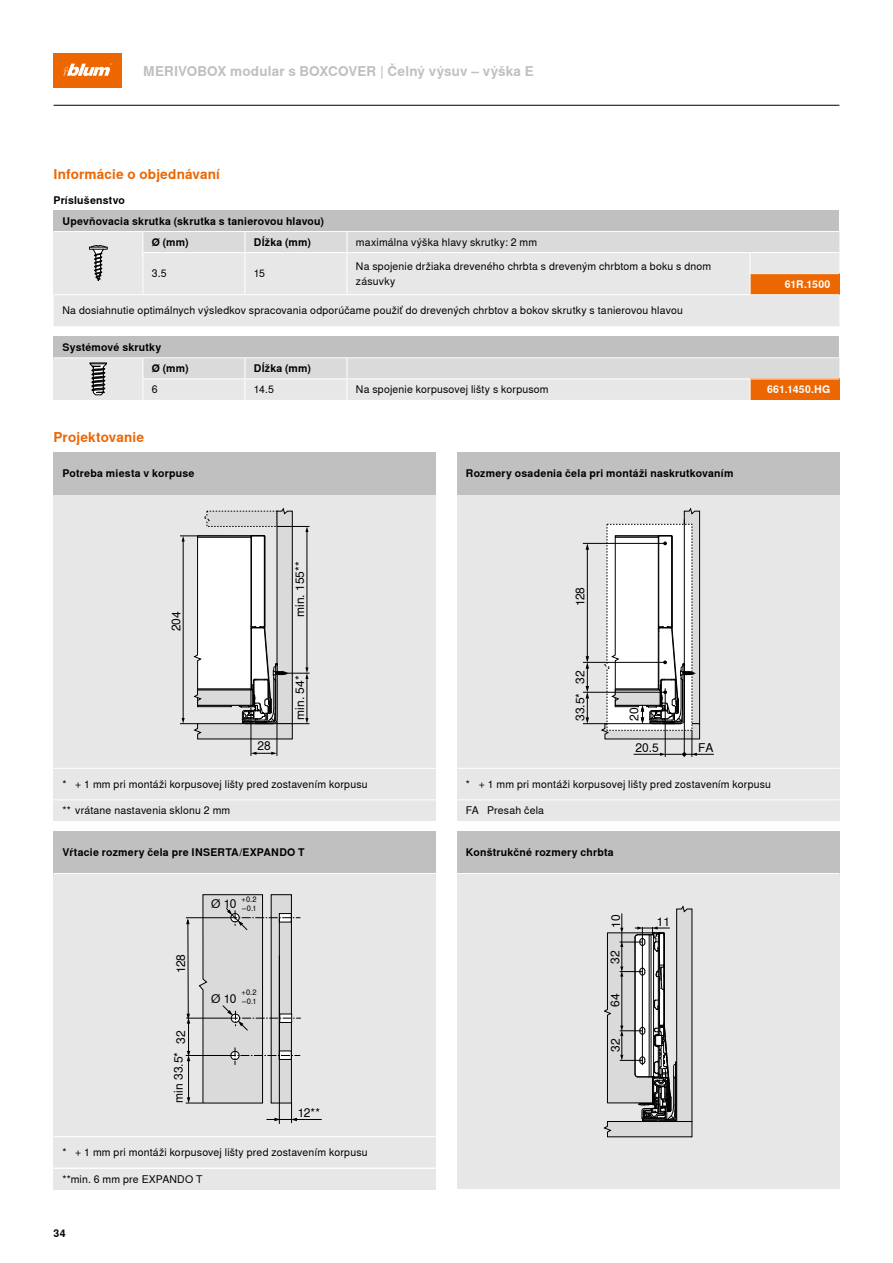
<style>
.page{position:relative;width:893px;height:1263px;background:#fff}
.page>*{position:absolute;margin:0;border:0;box-sizing:border-box;transform-origin:0 0}
._09_Tech_Head_Black_Bold_Left{font:700 13.5px "Nimbus Sans Global";letter-spacing:.01em;color:#c0c0c1}
._09_Tech_Subhead_Orange_Bold{font:700 13.5px "Nimbus Sans Global";letter-spacing:.01em;color:#ec6602}
.t1{font:12px "Nimbus Sans Global";color:#000}
._07_Table_Copy_Black_Regular_Left{font:10.5px/15px "Nimbus Sans Global";letter-spacing:.02em;color:#000}
._07_Table_Head_Black_Bold_Left{font:700 10.5px "Nimbus Sans Global";letter-spacing:.02em;color:#000}
._07_Table_Art-Nr_White_Bold_Right{font:700 10.5px "Nimbus Sans Global";letter-spacing:.025em;color:#fff}
.t2{font:7.5px/9px "Nimbus Sans Global";color:#000}
</style>
<div class="page">
<div style="left:54px;top:54px;width:68px;height:34px;background:#ec6602"></div>
<svg style="left:63px;top:63px;width:49px;height:13px"></svg>
<div style="left:54px;top:232px;width:89px;height:63px;background:#e7e7e7"></div>
<svg style="left:89px;top:245px;width:18px;height:8px"></svg>
<div style="left:54px;top:495px;width:382px;height:326px;background:#e7e7e7"></div>
<hr style="left:277px;top:723px;width:1px;height:33px;background:#000">
<svg style="left:252px;top:752px;width:25px;height:3px"></svg>
<svg style="left:180px;top:508px;width:130px;height:231px"></svg>
<hr style="left:251px;top:689px;width:1px;height:67px;background:#000">
<div style="left:457px;top:495px;width:382px;height:326px;background:#e7e7e7"></div>
<hr style="left:583px;top:692px;width:82px;height:1px;background:#000">
<hr style="left:583px;top:662px;width:82px;height:1px;background:#000">
<hr style="left:583px;top:723px;width:92px;height:1px;background:#000">
<hr style="left:587px;top:548px;width:1px;height:109px;background:#000">
<svg style="left:586px;top:544px;width:3px;height:6px"></svg>
<svg style="left:586px;top:656px;width:3px;height:68px"></svg>
<hr style="left:583px;top:543px;width:82px;height:1px;background:#000">
<svg style="left:601px;top:508px;width:113px;height:249px"></svg>
<div style="left:457px;top:873px;width:382px;height:316px;background:#e7e7e7"></div>
<svg style="left:604px;top:906px;width:88px;height:231px"></svg>
<div style="left:54px;top:874px;width:382px;height:315px;background:#e7e7e7"></div>
<hr style="left:279px;top:955px;width:1px;height:169px;background:#000">
<svg style="left:186px;top:894px;width:136px;height:229px"></svg>
<hr style="left:188px;top:920px;width:1px;height:98px;background:#000">
<hr style="left:186px;top:917px;width:42px;height:1px;background:#000">
<div style="left:54px;top:358px;width:89px;height:42px;background:#e7e7e7"></div>
<svg style="left:90px;top:362px;width:17px;height:33px"></svg>
<div style="left:54px;top:337px;width:785px;height:21px;background:#c0c0c1"></div>
<hr style="left:54px;top:357px;width:89px;height:1px;background:#fff">
<hr style="left:143px;top:357px;width:102px;height:1px;background:#fff">
<hr style="left:245px;top:357px;width:102px;height:1px;background:#fff">
<hr style="left:347px;top:357px;width:403px;height:1px;background:#fff">
<svg style="left:142px;top:358px;width:697px;height:42px;background:#e2d9d3"></svg>
<hr style="left:750px;top:357px;width:89px;height:1px;background:#fff">
<div style="left:54px;top:210px;width:785px;height:22px;background:#c0c0c1"></div>
<div style="left:54px;top:253px;width:785px;height:73px;background:#e7e7e7"></div>
<hr style="left:54px;top:231px;width:89px;height:1px;background:#fff">
<hr style="left:245px;top:231px;width:102px;height:1px;background:#fff">
<hr style="left:347px;top:231px;width:403px;height:1px;background:#fff">
<hr style="left:750px;top:231px;width:89px;height:1px;background:#fff">
<hr style="left:143px;top:231px;width:102px;height:1px;background:#fff">
<svg style="left:142px;top:232px;width:697px;height:62px;background:#e3deda"></svg>
<hr style="left:54px;top:294px;width:89px;height:1px;background:#fff">
<hr style="left:143px;top:294px;width:102px;height:1px;background:#fff">
<hr style="left:245px;top:294px;width:102px;height:1px;background:#fff">
<hr style="left:347px;top:294px;width:403px;height:1px;background:#fff">
<hr style="left:750px;top:294px;width:89px;height:1px;background:#fff">
<div style="left:54px;top:452px;width:382px;height:43px;background:#c0c0c1"></div>
<div style="left:457px;top:452px;width:382px;height:43px;background:#c0c0c1"></div>
<div style="left:457px;top:831px;width:382px;height:42px;background:#c0c0c1"></div>
<div style="left:54px;top:831px;width:382px;height:42px;background:#c0c0c1"></div>
<hr style="left:54px;top:105px;width:785px;height:1px;background:#000">
<hr style="left:457px;top:873px;width:382px;height:1px;background:#fff">
<hr style="left:457px;top:799px;width:382px;height:1px;background:#fff">
<hr style="left:54px;top:799px;width:382px;height:1px;background:#fff">
<hr style="left:54px;top:768px;width:382px;height:1px;background:#fff">
<hr style="left:457px;top:768px;width:382px;height:1px;background:#fff">
<hr style="left:54px;top:1168px;width:382px;height:1px;background:#fff">
<hr style="left:54px;top:1136px;width:382px;height:1px;background:#fff">
<p class="_09_Tech_Head_Black_Bold_Left" style="left:143px;top:63px;width:392px">MERIVOBOX modular s BOXCOVER | Čelný výsuv – výška E</p>
<p class="_09_Tech_Subhead_Orange_Bold" style="left:54px;top:166px;width:168px">Informácie o objednávaní</p>
<p class="_07_Table_Head_Black_Bold_Left" style="left:54px;top:194px;width:73px">Príslušenstvo</p>
<p class="_07_Table_Head_Black_Bold_Left" style="left:63px;top:215px;width:263px">Upevňovacia skrutka (skrutka s tanierovou hlavou)</p>
<p class="_07_Table_Head_Black_Bold_Left" style="left:152px;top:236px;width:38px">Ø (mm)</p>
<p class="_07_Table_Head_Black_Bold_Left" style="left:254px;top:236px;width:59px">Dĺžka (mm)</p>
<p class="_07_Table_Copy_Black_Regular_Left" style="left:152px;top:266px;width:16px">3.5</p>
<p class="_07_Table_Copy_Black_Regular_Left" style="left:254px;top:266px;width:13px">15</p>
<p class="_07_Table_Copy_Black_Regular_Left" style="left:356px;top:235px;width:183px">maximálna výška hlavy skrutky: 2 mm</p>
<p class="_07_Table_Copy_Black_Regular_Left" style="left:356px;top:259px;width:357px">Na spojenie držiaka dreveného chrbta s dreveným chrbtom a boku s dnom zásuvky</p>
<p class="_07_Table_Copy_Black_Regular_Left" style="left:63px;top:303px;width:622px">Na dosiahnutie optimálnych výsledkov spracovania odporúčame použiť do drevených chrbtov a bokov skrutky s tanierovou hlavou</p>
<p class="_07_Table_Head_Black_Bold_Left" style="left:63px;top:341px;width:100px">Systémové skrutky</p>
<p class="_07_Table_Head_Black_Bold_Left" style="left:152px;top:362px;width:38px">Ø (mm)</p>
<p class="_07_Table_Head_Black_Bold_Left" style="left:254px;top:362px;width:59px">Dĺžka (mm)</p>
<p class="_07_Table_Art-Nr_White_Bold_Right" style="left:785px;top:278px;width:47px">61R.1500</p>
<p class="_07_Table_Copy_Black_Regular_Left" style="left:356px;top:382px;width:194px">Na spojenie korpusovej lišty s korpusom</p>
<p class="_07_Table_Copy_Black_Regular_Left" style="left:152px;top:382px;width:7px">6</p>
<p class="_07_Table_Copy_Black_Regular_Left" style="left:254px;top:382px;width:22px">14.5</p>
<p class="_07_Table_Art-Nr_White_Bold_Right" style="left:767px;top:384px;width:65px">661.1450.HG</p>
<p class="_09_Tech_Subhead_Orange_Bold" style="left:54px;top:429px;width:92px">Projektovanie</p>
<p class="_07_Table_Head_Black_Bold_Left" style="left:63px;top:468px;width:133px">Potreba miesta v korpuse</p>
<p class="_07_Table_Head_Black_Bold_Left" style="left:466px;top:468px;width:269px">Rozmery osadenia čela pri montáži naskrutkovaním</p>
<p class="t1" style="left:169px;top:631px;width:22px;rotate:-90deg">204</p>
<p class="t1" style="left:257px;top:739px;width:15px">28</p>
<p class="t1" style="left:293px;top:617px;width:57px;rotate:-90deg">min. 155**</p>
<p class="t1" style="left:293px;top:719px;width:46px;rotate:-90deg">min. 54*</p>
<p class="_07_Table_Copy_Black_Regular_Left" style="left:63px;top:777px;width:307px">* + 1 mm pri montáži korpusovej lišty pred zostavením korpusu</p>
<p class="_07_Table_Copy_Black_Regular_Left" style="left:63px;top:803px;width:169px">** vrátane nastavenia sklonu 2 mm</p>
<p class="t1" style="left:573px;top:606px;width:21px;rotate:-90deg">128</p>
<p class="t1" style="left:573px;top:684px;width:15px;rotate:-90deg">32</p>
<p class="t1" style="left:573px;top:721px;width:30px;rotate:-90deg">33.5*</p>
<p class="t1" style="left:627px;top:721px;width:15px;rotate:-90deg">20</p>
<p class="t1" style="left:635px;top:740px;width:25px">20.5</p>
<p class="t1" style="left:698px;top:740px;width:17px">FA</p>
<p class="_07_Table_Copy_Black_Regular_Left" style="left:466px;top:777px;width:307px">* + 1 mm pri montáži korpusovej lišty pred zostavením korpusu</p>
<p class="_07_Table_Copy_Black_Regular_Left" style="left:466px;top:803px;width:14px">FA</p>
<p class="_07_Table_Copy_Black_Regular_Left" style="left:487px;top:803px;width:58px">Presah čela</p>
<p class="_07_Table_Head_Black_Bold_Left" style="left:63px;top:846px;width:244px">Vŕtacie rozmery čela pre INSERTA/EXPANDO T</p>
<p class="_07_Table_Head_Black_Bold_Left" style="left:466px;top:846px;width:149px">Konštrukčné rozmery chrbta</p>
<p class="t1" style="left:174px;top:973px;width:21px;rotate:-90deg">128</p>
<p class="t1" style="left:174px;top:1044px;width:15px;rotate:-90deg">32</p>
<p class="t1" style="left:172px;top:1103px;width:53px;rotate:-90deg">min 33.5*</p>
<p class="t1" style="left:211px;top:897px;width:27px">Ø 10</p>
<p class="t2" style="left:242px;top:894px;width:17px">+0.2 –0.1</p>
<p class="t1" style="left:211px;top:992px;width:27px">Ø 10</p>
<p class="t2" style="left:242px;top:988px;width:17px">+0.2 –0.1</p>
<p class="t1" style="left:298px;top:1106px;width:24px">12**</p>
<p class="_07_Table_Copy_Black_Regular_Left" style="left:63px;top:1145px;width:307px">* + 1 mm pri montáži korpusovej lišty pred zostavením korpusu</p>
<p class="_07_Table_Copy_Black_Regular_Left" style="left:63px;top:1171px;width:142px">**min. 6 mm pre EXPANDO T</p>
<p class="_07_Table_Head_Black_Bold_Left" style="left:54px;top:1227px;width:13px">34</p>
<p class="t1" style="left:609px;top:928px;width:15px;rotate:-90deg">10</p>
<p class="t1" style="left:657px;top:915px;width:15px">11</p>
<p class="t1" style="left:608px;top:964px;width:15px;rotate:-90deg">32</p>
<p class="t1" style="left:608px;top:1007px;width:15px;rotate:-90deg">64</p>
<p class="t1" style="left:609px;top:1052px;width:15px;rotate:-90deg">32</p>
</div>
